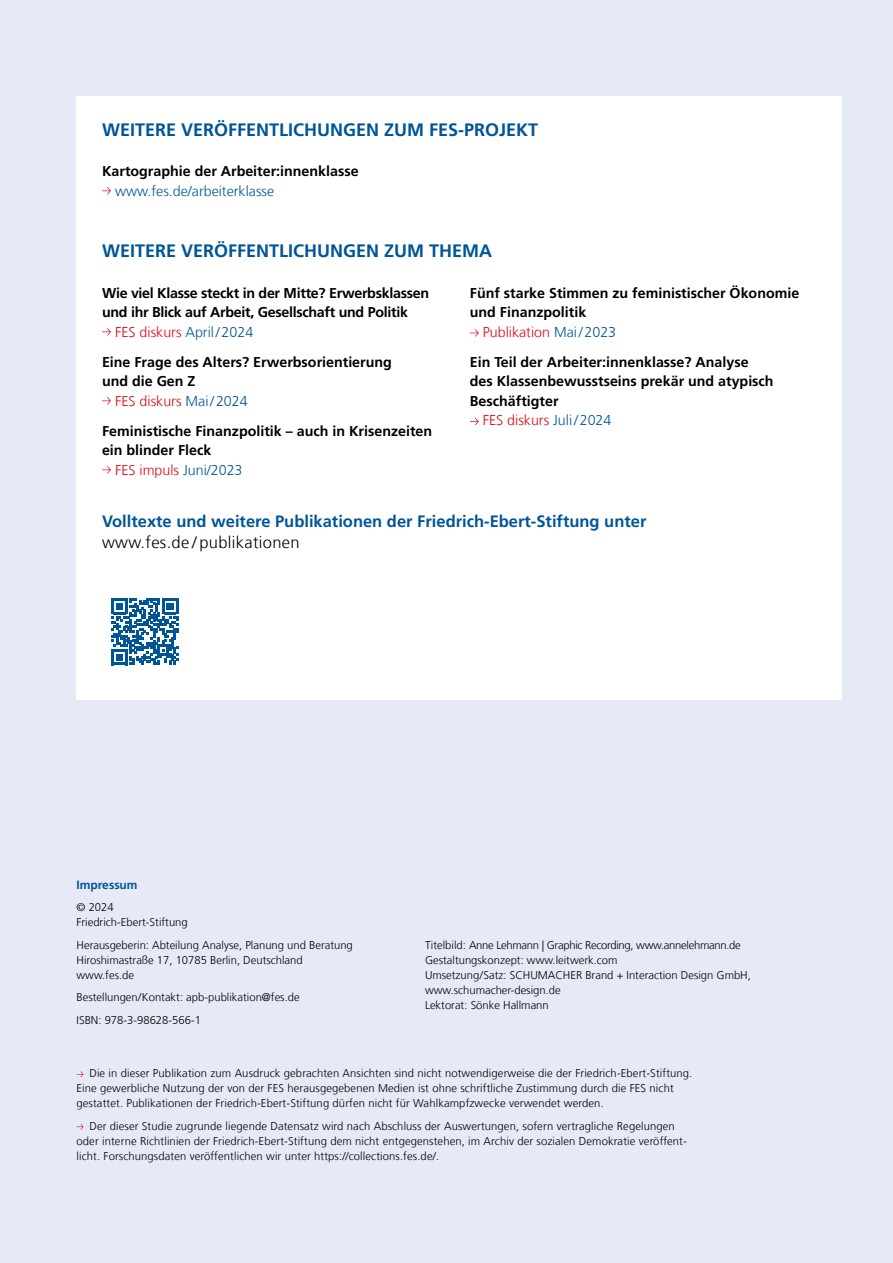
<style>
.page{position:relative;width:893px;height:1263px;background:#e6eaf6}
.page>*{position:absolute;margin:0;border:0;box-sizing:border-box;transform-origin:0 0}
.t1{font:700 18px "Frutiger LT Com";color:#005597}
.t2{font:700 16.5px "Frutiger LT Com";color:#005597}
.t3{font:300 16.5px "Frutiger LT Com";letter-spacing:.02em;color:#000}
.t4{font:700 14.25px "Frutiger LT Com";color:#000}
.t5{font:300 14.25px "Frutiger LT Com";color:#e30613}
.t6{font:700 14.25px "Frutiger LT Com";letter-spacing:-.02em;color:#000}
.t7{font:300 14.25px "Frutiger LT Com";color:#005597}
.t8{font:700 12px "Frutiger LT Com";color:#005597}
.t9{font:300 11.25px/15px "Frutiger LT Com";letter-spacing:.01em;color:#000}
.s1{color:#005597}
</style>
<div class="page">
<div style="left:77px;top:97px;width:765px;height:603px;background:#fff"></div>
<svg style="left:102px;top:187px;width:9px;height:8px"></svg>
<svg style="left:102px;top:328px;width:9px;height:8px"></svg>
<svg style="left:102px;top:397px;width:9px;height:8px"></svg>
<svg style="left:102px;top:466px;width:9px;height:8px"></svg>
<svg style="left:470px;top:329px;width:9px;height:8px"></svg>
<svg style="left:470px;top:418px;width:9px;height:7px"></svg>
<svg style="left:111px;top:598px;width:67px;height:67px"></svg>
<svg style="left:77px;top:1071px;width:7px;height:6px"></svg>
<svg style="left:77px;top:1124px;width:7px;height:6px"></svg>
<h1 class="t1" style="left:102px;top:119px;width:438px">WEITERE VERÖFFENTLICHUNGEN ZUM FES-PROJEKT</h1>
<p class="t4" style="left:102px;top:163px;width:258px">Kartographie der Arbeiter:innenklasse</p>
<p class="t7" style="left:115px;top:183px;width:161px">www.fes.de/arbeiterklasse</p>
<h1 class="t1" style="left:102px;top:240px;width:392px">WEITERE VERÖFFENTLICHUNGEN ZUM THEMA</h1>
<p class="t6" style="left:102px;top:284px;width:329px">Wie viel Klasse steckt in der Mitte? Erwerbsklassen</p>
<p class="t6" style="left:102px;top:304px;width:307px">und ihr Blick auf Arbeit, Gesellschaft und Politik</p>
<p class="t5" style="left:115px;top:324px;width:140px">FES diskurs <span class="s1">April/2024</span></p>
<p class="t4" style="left:102px;top:353px;width:291px">Eine Frage des Alters? Erwerbsorientierung</p>
<p class="t4" style="left:102px;top:373px;width:95px">und die Gen Z</p>
<p class="t5" style="left:115px;top:393px;width:134px">FES diskurs <span class="s1">Mai/2024</span></p>
<p class="t4" style="left:102px;top:422px;width:332px">Feministische Finanzpolitik – auch in Krisenzeiten</p>
<p class="t4" style="left:102px;top:442px;width:111px">ein blinder Fleck</p>
<p class="t5" style="left:115px;top:462px;width:129px">FES impuls <span class="s1">Juni/2023</span></p>
<p class="t4" style="left:470px;top:284px;width:331px">Fünf starke Stimmen zu feministischer Ökonomie</p>
<p class="t4" style="left:470px;top:304px;width:118px">und Finanzpolitik</p>
<p class="t5" style="left:483px;top:324px;width:135px">Publikation <span class="s1">Mai/2023</span></p>
<p class="t4" style="left:470px;top:353px;width:280px">Ein Teil der Arbeiter:innenklasse? Analyse</p>
<p class="t4" style="left:470px;top:373px;width:305px">des Klassenbewusstseins prekär und atypisch</p>
<p class="t4" style="left:470px;top:392px;width:90px">Beschäftigter</p>
<p class="t5" style="left:483px;top:412px;width:130px">FES diskurs <span class="s1">Juli/2024</span></p>
<h2 class="t2" style="left:102px;top:512px;width:546px">Volltexte und weitere Publikationen der Friedrich-Ebert-Stiftung unter</h2>
<h2 class="t3" style="left:102px;top:533px;width:199px">www.fes.de / publikationen</h2>
<p class="t8" style="left:77px;top:878px;width:63px">Impressum</p>
<p class="t9" style="left:77px;top:900px;width:113px">© 2024<br>Friedrich-Ebert-Stiftung</p>
<p class="t9" style="left:77px;top:937px;width:278px">Herausgeberin: Abteilung Analyse, Planung und Beratung<br>Hiroshimastraße 17, 10785 Berlin, Deutschland www.fes.de</p>
<p class="t9" style="left:77px;top:986px;width:225px;line-height:22.5px">Bestellungen/Kontakt: apb-publikation@fes.de<br>ISBN: 978-3-98628-566-1</p>
<p class="t9" style="left:425px;top:937px;width:327px">Titelbild: Anne Lehmann | Graphic Recording, www.annelehmann.de Gestaltungskonzept: www.leitwerk.com<br>Umsetzung/Satz: SCHUMACHER Brand + Interaction Design GmbH, www.schumacher-design.de<br>Lektorat: Sönke Hallmann</p>
<p class="t9" style="left:77px;top:1066px;width:617px;text-indent:13px">Die in dieser Publikation zum Ausdruck gebrachten Ansichten sind nicht notwendigerweise die der Friedrich-Ebert-Stiftung.<br>Eine gewerbliche Nutzung der von der FES herausgegebenen Medien ist ohne schriftliche Zustimmung durch die FES nicht gestattet. Publikationen der Friedrich-Ebert-Stiftung dürfen nicht für Wahlkampfzwecke verwendet werden.</p>
<p class="t9" style="left:77px;top:1118px;width:612px;text-indent:13px">Der dieser Studie zugrunde liegende Datensatz wird nach Abschluss der Auswertungen, sofern vertragliche Regelungen oder interne Richtlinien der Friedrich-Ebert-Stiftung dem nicht entgegenstehen, im Archiv der sozialen Demokratie veröffent&shy;licht. Forschungsdaten veröffentlichen wir unter https://collections.fes.de/.</p>
</div>
